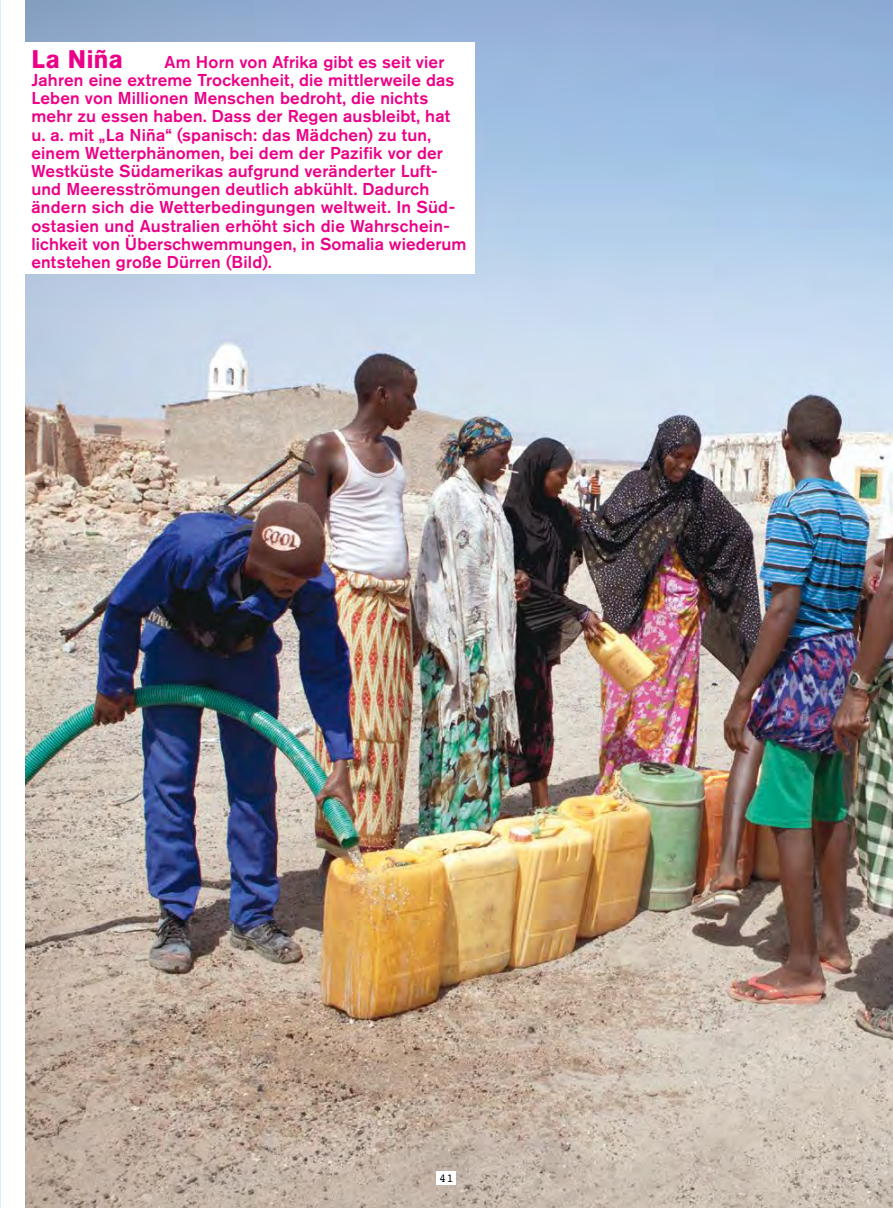
<style>
.page{position:relative;width:893px;height:1208px;background:#fff}
.page>*{position:absolute;margin:0;border:0;box-sizing:border-box;transform-origin:0 0}
.t1{font:700 25.2px "Akzidenz Grotesk BE";color:#ec0087}
.t2{font:500 17.1px/18.1px "Akzidenz Grotesk BE";letter-spacing:.01em;color:#ec0087}
.t3{font:12px "Courier";color:#000}
</style>
<div class="page">
<img style="left:26px;top:0;width:867px;height:1208px">
<div style="left:25px;top:43px;width:449px;height:231px;background:#fff"></div>
<div style="left:437px;top:1171px;width:19px;height:14px;background:#fff"></div>
<h1 class="t1" style="left:31px;top:44px;width:93px">La Niña</h1>
<p class="t2" style="left:31px;top:52px;width:436px;text-indent:133px">Am Horn von Afrika gibt es seit vier Jahren eine extreme Trockenheit, die mittlerweile das Leben von Millionen Menschen bedroht, die nichts mehr zu essen haben. Dass der Regen ausbleibt, hat u. a. mit „La Niña“ (spanisch: das Mädchen) zu tun, einem Wetterphänomen, bei dem der Pazifik vor der Westküste Südamerikas aufgrund veränderter Luft&shy;und Meeresströmungen deutlich abkühlt. Dadurch ändern sich die Wetterbedingungen weltweit. In Süd&shy;ostasien und Australien erhöht sich die Wahrschein&shy;lichkeit von Überschwemmungen, in Somalia wiederum entstehen große Dürren (Bild).</p>
<p class="t3" style="left:439px;top:1169px;width:16px">41</p>
</div>
